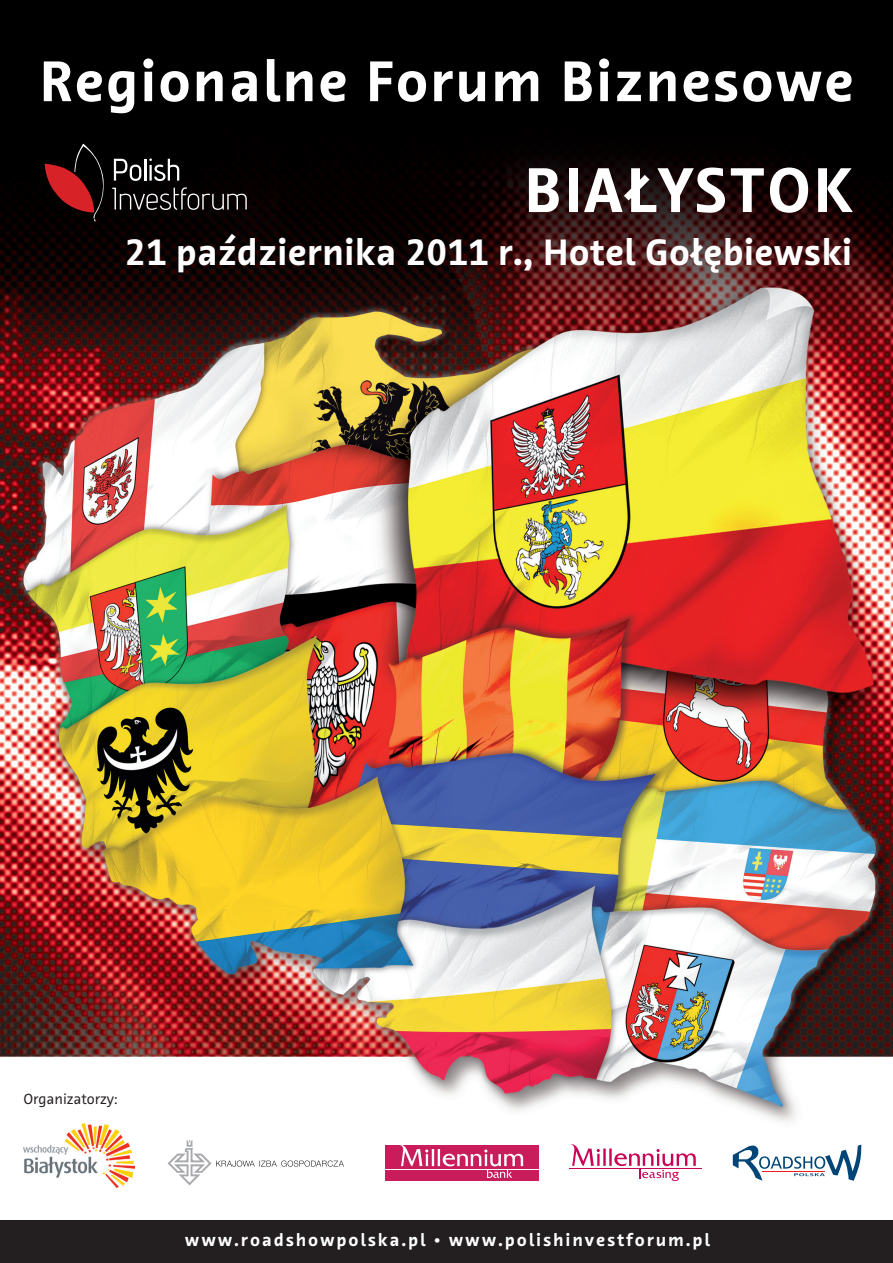
<style>
.page{position:relative;width:893px;height:1263px;background:#fff}
.page>*{position:absolute;margin:0;border:0;box-sizing:border-box;transform-origin:0 0}
.t1{font:700 64.5px "Schering Sans CE";letter-spacing:.03em;color:#fff}
.t2{font:700 58.5px "Schering Sans CE";letter-spacing:.025em;color:#fff}
.t3{font:700 37.5px "Schering Sans CE";color:#fff}
.t4{font:700 18px "Schering Sans CE";letter-spacing:.1em;color:#fff}
.t5{font:15px "Schering Sans CE";color:#231f20}
</style>
<div class="page">
<img style="left:0;top:0;width:893px;height:1186px">
<svg style="left:114px;top:159px;width:27px;height:22px"></svg>
<hr style="left:144px;top:159px;width:2px;height:22px;background:#fff">
<svg style="left:149px;top:158px;width:30px;height:23px"></svg>
<svg style="left:112px;top:187px;width:135px;height:23px;background:#302c2c"></svg>
<svg style="left:45px;top:144px;width:59px;height:77px;background:#440f10"></svg>
<div style="left:0;top:1220px;width:893px;height:43px;background:#231f20"></div>
<svg style="left:168px;top:1140px;width:176px;height:45px"></svg>
<img style="left:23px;top:1124px;width:111px;height:64px">
<svg style="left:733px;top:1144px;width:128px;height:37px"></svg>
<div style="left:385px;top:1145px;width:154px;height:35px;background:#c91d5b"></div>
<hr style="left:385px;top:1169px;width:154px;height:1px;background:#fff">
<svg style="left:400px;top:1145px;width:123px;height:33px"></svg>
<hr style="left:603px;top:1148px;width:3px;height:18px;background:#c70458">
<hr style="left:609px;top:1148px;width:3px;height:18px;background:#c70458">
<svg style="left:570px;top:1144px;width:30px;height:22px"></svg>
<svg style="left:614px;top:1149px;width:82px;height:32px"></svg>
<hr style="left:570px;top:1168px;width:132px;height:1px;background:#c70458">
<p class="t2" style="left:39px;top:43px;width:816px">Regionalne Forum Biznesowe</p>
<p class="t1" style="left:524px;top:148px;width:330px">BIAŁYSTOK</p>
<p class="t3" style="left:125px;top:227px;width:729px">21 października 2011 r., Hotel Gołębiewski</p>
<p class="t5" style="left:23px;top:1089px;width:96px">Organizatorzy:</p>
<p class="t4" style="left:185px;top:1228px;width:527px">www.roadshowpolska.pl • www.polishinvestforum.pl</p>
</div>
